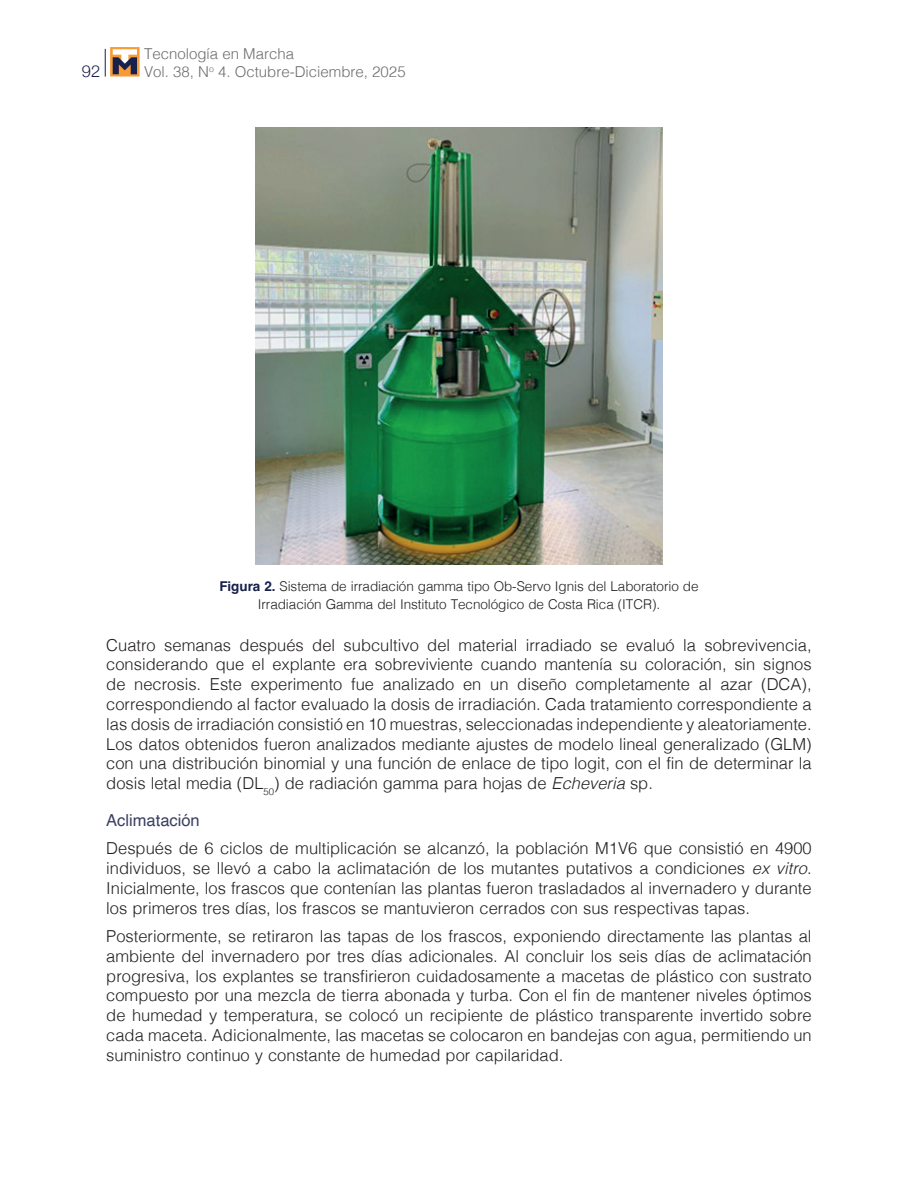
<style>
.page{position:relative;width:918px;height:1188px;background:#fff}
.page>*{position:absolute;margin:0;border:0;box-sizing:border-box;transform-origin:0 0}
.t1{font:300 16.5px/19.8px "Helvetica";color:#231f20;text-align:justify}
.t2{font:16.5px "Helvetica";color:#3b3f62}
.t3{font:300 16.5px "Helvetica Neue";color:#17214b}
.t4{font:300 15px/18px "Helvetica";color:#6c6d70}
.t5{font:300 13.5px/18px "Helvetica";letter-spacing:-.005em;color:#231f20;text-align:center}
.s1{font-weight:700;color:#17214b}
.s2{font-style:italic}
</style>
<div class="page">
<svg style="left:105px;top:49px;width:1px;height:28px"></svg>
<svg style="left:110px;top:47px;width:30px;height:30px"></svg>
<svg style="left:113px;top:49px;width:24px;height:25px"></svg>
<img style="left:256px;top:128px;width:406px;height:437px">
<p class="t3" style="left:82px;top:57px;width:20px">92</p>
<p class="t4" style="left:144px;top:43px;width:263px">Tecnología en Marcha<br>Vol. 38, N<sup>o</sup> 4. Octubre-Diciembre, 2025</p>
<p class="t5" style="left:219px;top:577px;width:481px"><span class="s1">Figura 2.</span> Sistema de irradiación gamma tipo Ob-Servo Ignis del Laboratorio de<br>Irradiación Gamma del Instituto Tecnológico de Costa Rica (ITCR).</p>
<p class="t1" style="left:106px;top:634px;width:707px">Cuatro semanas después del subcultivo del material irradiado se evaluó la sobrevivencia, considerando que el explante era sobreviviente cuando mantenía su coloración, sin signos de necrosis. Este experimento fue analizado en un diseño completamente al azar (DCA), correspondiendo al factor evaluado la dosis de irradiación. Cada tratamiento correspondiente a las dosis de irradiación consistió en 10 muestras, seleccionadas independiente y aleatoriamente.<br>Los datos obtenidos fueron analizados mediante ajustes de modelo lineal generalizado (GLM) con una distribución binomial y una función de enlace de tipo logit, con el fin de determinar la dosis letal media (DL<sub>50</sub>) de radiación gamma para hojas de <span class="s2">Echeveria</span> sp.</p>
<p class="t2" style="left:106px;top:807px;width:95px">Aclimatación</p>
<p class="t1" style="left:106px;top:837px;width:707px">Después de 6 ciclos de multiplicación se alcanzó, la población M1V6 que consistió en 4900 individuos, se llevó a cabo la aclimatación de los mutantes putativos a condiciones <span class="s2">ex vitro</span>.<br>Inicialmente, los frascos que contenían las plantas fueron trasladados al invernadero y durante los primeros tres días, los frascos se mantuvieron cerrados con sus respectivas tapas.</p>
<p class="t1" style="left:106px;top:925px;width:707px">Posteriormente, se retiraron las tapas de los frascos, exponiendo directamente las plantas al ambiente del invernadero por tres días adicionales. Al concluir los seis días de aclimatación progresiva, los explantes se transfirieron cuidadosamente a macetas de plástico con sustrato compuesto por una mezcla de tierra abonada y turba. Con el fin de mantener niveles óptimos de humedad y temperatura, se colocó un recipiente de plástico transparente invertido sobre cada maceta. Adicionalmente, las macetas se colocaron en bandejas con agua, permitiendo un suministro continuo y constante de humedad por capilaridad.</p>
</div>
